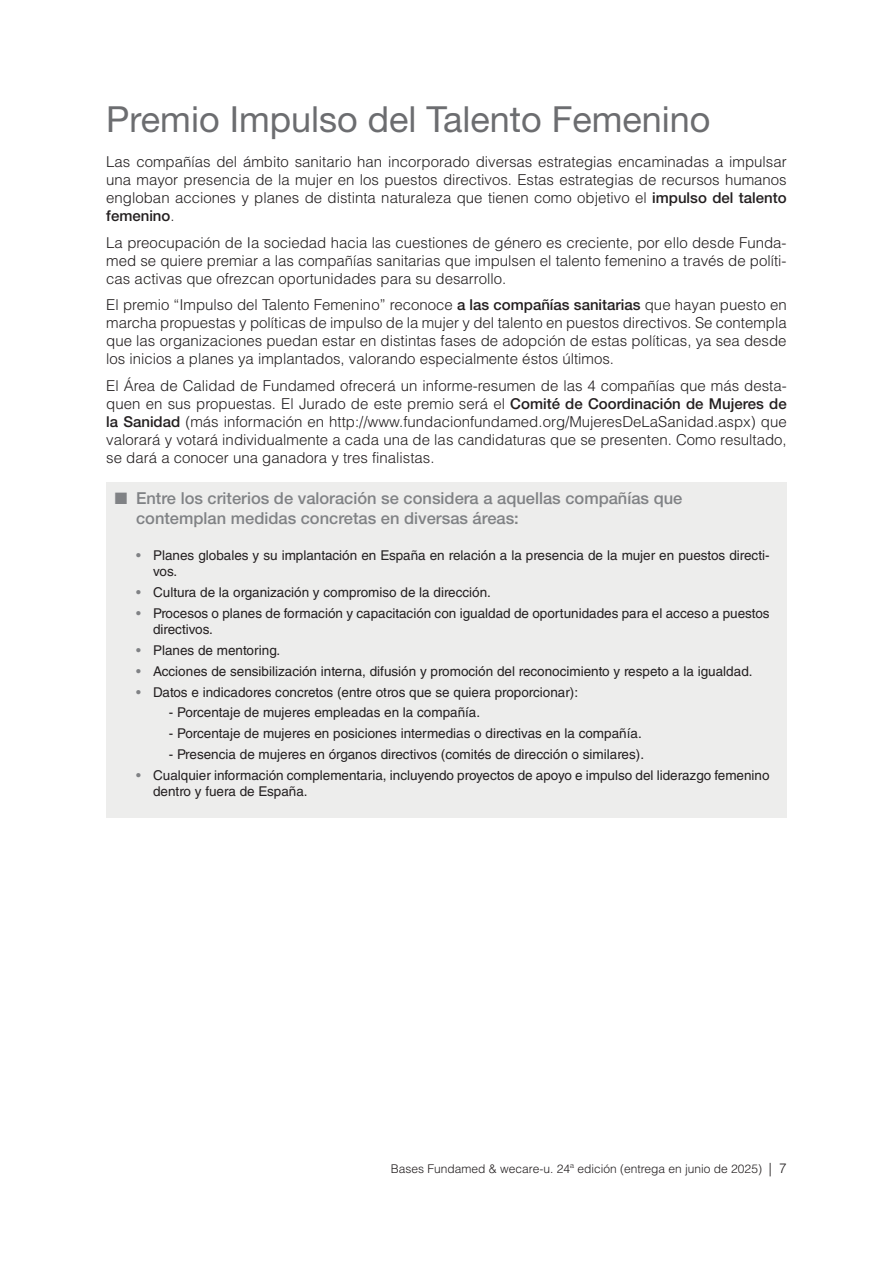
<style>
.page{position:relative;width:893px;height:1263px;background:#fff}
.page>*{position:absolute;margin:0;border:0;box-sizing:border-box;transform-origin:0 0}
.t1{font:36px "Helvetica Neue LT Std";color:#6c6d70}
.t2{font:500 16.5px/19.8px "Helvetica Neue LT Std";color:#808285}
.t3{font:300 15px/18px "Helvetica LT Std";color:#231f20;text-align:justify}
.t4{font:500 15px "Helvetica Neue LT Std";color:#231f20}
.t5{font:13.5px/16.5px "Helvetica LT Std";color:#231f20}
.t6{font:300 12px "Helvetica LT Std";color:#231f20}
.s1{font-family:"Helvetica Neue LT Std";font-weight:500}
.s2{font-family:"Helvetica LT Std";font-weight:300}
.s3{color:#808285}
.s4{font-size:13.5px}
</style>
<div class="page">
<div style="left:106px;top:483px;width:681px;height:335px;background:#ededec"></div>
<h1 class="t1" style="left:106px;top:98px;width:606px">Premio Impulso del Talento Femenino</h1>
<p class="t3" style="left:106px;top:153px;width:682px">Las compañías del ámbito sanitario han incorporado diversas estrategias encaminadas a impulsar una mayor presencia de la mujer en los puestos directivos. Estas estrategias de recursos humanos engloban acciones y planes de distinta naturaleza que tienen como objetivo el <span class="s1">impulso del talento</span></p>
<p class="t4" style="left:106px;top:207px;width:70px">femenino<span class="s2">.</span></p>
<p class="t3" style="left:106px;top:233px;width:682px">La preocupación de Ia sociedad hacia las cuestiones de género es creciente, por ello desde Funda&shy;med se quiere premiar a las compañías sanitarias que impulsen el talento femenino a través de políti&shy;cas activas que ofrezcan oportunidades para su desarrollo.</p>
<p class="t3" style="left:106px;top:296px;width:682px">El premio “Impulso del Talento Femenino” reconoce <span class="s1">a las compañías sanitarias</span> que hayan puesto en marcha propuestas y políticas de impulso de la mujer y del talento en puestos directivos. Se contempla que las organizaciones puedan estar en distintas fases de adopción de estas políticas, ya sea desde los inicios a planes ya implantados, valorando especialmente éstos últimos.</p>
<p class="t3" style="left:106px;top:376px;width:682px">El Área de Calidad de Fundamed ofrecerá un informe-resumen de las 4 compañías que más desta&shy;quen en sus propuestas. El Jurado de este premio será el <span class="s1">Comité de Coordinación de Mujeres de la Sanidad</span> (más información en http://www.fundacionfundamed.org/MujeresDeLaSanidad.aspx) que valorará y votará individualmente a cada una de las candidaturas que se presenten. Como resultado, se dará a conocer una ganadora y tres finalistas.</p>
<p class="t2" style="left:136px;top:488px;width:548px;text-indent:-21px">■ Entre los criterios de valoración se considera a aquellas compañías que contemplan medidas concretas en diversas áreas:</p>
<p class="t5" style="left:153px;top:547px;width:618px;text-indent:-17px"><span class="s3">•</span> Planes globales y su implantación en España en relación a la presencia de la mujer en puestos directi&shy;vos.</p>
<p class="t5" style="left:136px;top:584px;width:356px"><span class="s3">•</span> Cultura de la organización y compromiso de la dirección.</p>
<p class="t5" style="left:153px;top:605px;width:618px;text-indent:-17px"><span class="s3">•</span> Procesos o planes de formación y capacitación con igualdad de oportunidades para el acceso a puestos directivos.</p>
<p class="t5" style="left:136px;top:642px;width:146px"><span class="s3">•</span> Planes de mentoring.</p>
<p class="t5" style="left:136px;top:663px;width:618px"><span class="s3">•</span> Acciones de sensibilización interna, difusión y promoción del reconocimiento y respeto a la igualdad.</p>
<p class="t5" style="left:136px;top:683px;width:444px"><span class="s3">•</span> Datos e indicadores concretos (entre otros que se quiera proporcionar):</p>
<p class="t5" style="left:169px;top:704px;width:313px">- Porcentaje de mujeres empleadas en la compañía.</p>
<p class="t5" style="left:169px;top:725px;width:474px">- Porcentaje de mujeres en posiciones intermedias o directivas en la compañía.</p>
<p class="t5" style="left:169px;top:746px;width:477px">- Presencia de mujeres en órganos directivos (comités de dirección o similares).</p>
<p class="t5" style="left:153px;top:766px;width:618px;text-indent:-17px"><span class="s3">•</span> Cualquier información complementaria, incluyendo proyectos de apoyo e impulso del liderazgo femenino dentro y fuera de España.</p>
<p class="t6" style="left:391px;top:1161px;width:397px">Bases Fundamed &amp; wecare-u. 24ª edición (entrega en junio de 2025) <span class="s4">| 7</span></p>
</div>
